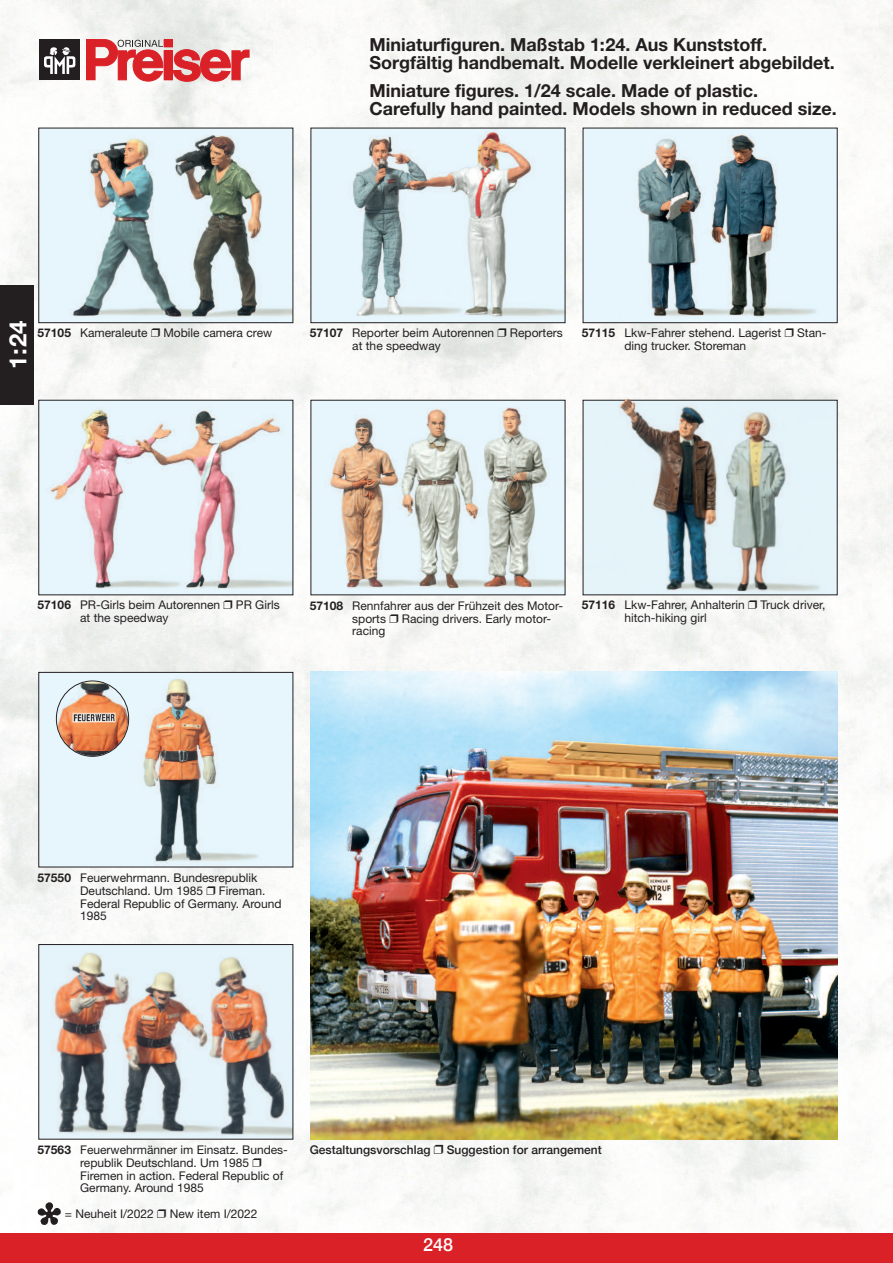
<style>
.page{position:relative;width:893px;height:1263px;background:#fff}
.page>*{position:absolute;margin:0;border:0;box-sizing:border-box;transform-origin:0 0}
.t1{font:700 24px "Helvetica Neue";color:#fff}
.t2{font:700 18px/18px "Helvetica Neue";color:#231f20}
.t3{font:500 18px "Helvetica Neue";color:#fff}
.t4{font:12px/12.8px "Helvetica Neue";color:#231f20}
.t5{font:500 12px "Helvetica Neue";color:#231f20}
.s1{font-weight:700}
.s2{font-family:"Monotype Sorts"}
.s3{font-family:"Monotype Sorts";font-weight:400;font-size:12.75px}
</style>
<div class="page">
<img style="left:0;top:0;width:893px;height:1233px">
<div style="left:0;top:1233px;width:893px;height:30px;background:#da2128"></div>
<div style="left:87px;top:40px;width:8px;height:40px;background:#db2128"></div>
<div style="left:164px;top:51px;width:8px;height:29px;background:#db2128"></div>
<div style="left:164px;top:40px;width:8px;height:7px;background:#db2128"></div>
<svg style="left:173px;top:49px;width:76px;height:32px;background:#e06569"></svg>
<div style="left:39px;top:39px;width:41px;height:41px;background:#231f20"></div>
<svg style="left:44px;top:47px;width:31px;height:27px"></svg>
<svg style="left:93px;top:39px;width:70px;height:42px"></svg>
<div style="left:0;top:285px;width:34px;height:119px;background:#231f20"></div>
<svg style="left:37px;top:1202px;width:24px;height:23px"></svg>
<img style="left:40px;top:130px;width:251px;height:191px">
<div style="left:38px;top:128px;width:255px;height:195px;border:1px solid #231f20"></div>
<img style="left:585px;top:402px;width:251px;height:191px">
<div style="left:583px;top:400px;width:255px;height:195px;border:1px solid #231f20"></div>
<img style="left:620px;top:398px;width:15px;height:11px">
<img style="left:312px;top:402px;width:252px;height:191px">
<img style="left:585px;top:130px;width:251px;height:191px">
<div style="left:583px;top:128px;width:255px;height:195px;border:1px solid #231f20"></div>
<img style="left:40px;top:402px;width:251px;height:191px">
<img style="left:312px;top:130px;width:252px;height:191px">
<img style="left:310px;top:672px;width:528px;height:468px">
<img style="left:40px;top:674px;width:251px;height:191px">
<div style="left:38px;top:672px;width:255px;height:195px;border:1px solid #231f20"></div>
<img style="left:40px;top:946px;width:251px;height:192px">
<div style="left:38px;top:944px;width:255px;height:196px;border:1px solid #231f20"></div>
<img style="left:56px;top:680px;width:73px;height:77px">
<h2 class="t2" style="left:370px;top:38px;width:467px">Miniaturfiguren. Maßstab 1:24. Aus Kunststoff.<br>Sorgfältig handbemalt. Modelle verkleinert abgebildet.</h2>
<h2 class="t2" style="left:370px;top:83px;width:469px">Miniature figures. 1/24 scale. Made of plastic.<br>Carefully hand painted. Models shown in reduced size.</h2>
<h1 class="t1" style="left:10px;top:369px;width:49px;rotate:-90deg">1:24</h1>
<p class="t4" style="left:38px;top:328px;width:236px"><span class="s1">57105</span> Kameraleute <span class="s2">R</span> Mobile camera crew</p>
<p class="t4" style="left:352px;top:328px;width:212px;text-indent:-43px"><span class="s1">57107</span> Reporter beim Autorennen <span class="s2">R</span> Reporters at the speedway</p>
<p class="t4" style="left:624px;top:328px;width:204px;text-indent:-43px"><span class="s1">57115</span> Lkw-Fahrer stehend. Lagerist <span class="s2">R</span> Stan&shy;ding trucker. Storeman</p>
<p class="t4" style="left:80px;top:600px;width:201px;text-indent:-43px"><span class="s1">57106</span> PR-Girls beim Autorennen <span class="s2">R</span> PR Girls at the speedway</p>
<p class="t4" style="left:352px;top:600px;width:212px;text-indent:-43px"><span class="s1">57108</span> Rennfahrer aus der Frühzeit des Motor&shy;sports <span class="s2">R</span> Racing drivers. Early motor&shy;racing</p>
<p class="t4" style="left:624px;top:600px;width:202px;text-indent:-43px"><span class="s1">57116</span> Lkw-Fahrer, Anhalterin <span class="s2">R</span> Truck driver, hitch-hiking girl</p>
<p class="t4" style="left:80px;top:872px;width:203px;text-indent:-43px"><span class="s1">57550</span> Feuerwehrmann. Bundesrepublik<br>Deutschland. Um 1985 <span class="s2">R</span> Fireman.<br>Federal Republic of Germany. Around<br>1985</p>
<p class="t4" style="left:80px;top:1145px;width:209px;text-indent:-43px"><span class="s1">57563</span> Feuerwehrmänner im Einsatz. Bundes&shy;republik Deutschland. Um 1985 <span class="s2">R </span>Firemen in action. Federal Republic of Germany. Around 1985</p>
<p class="t4" style="left:65px;top:1208px;width:194px">= Neuheit I/2022 <span class="s2">R</span> New item I/2022</p>
<p class="t5" style="left:310px;top:1142px;width:294px">Gestaltungsvorschlag <span class="s3">R</span> Suggestion for arrangement</p>
<h2 class="t3" style="left:423px;top:1233px;width:32px">248</h2>
</div>
